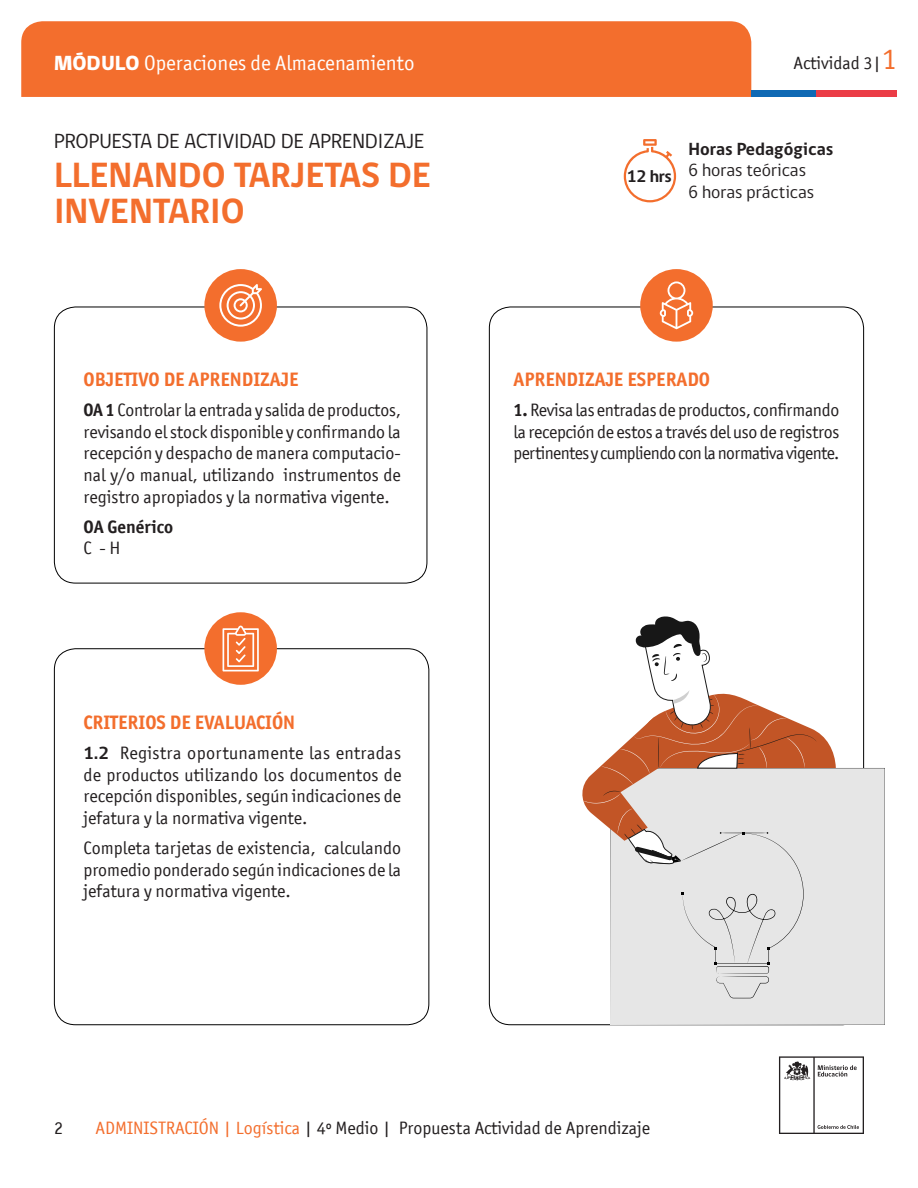
<style>
.page{position:relative;width:918px;height:1188px;background:#fff}
.page>*{position:absolute;margin:0;border:0;box-sizing:border-box;transform-origin:0 0}
.t1{font:700 36px/36px "gob CL";color:#f36e2d}
.t2{font:21px "Officina San ITC";color:#fff}
.t3{font:21px "gob CL";color:#231f20}
.titulo_2__naranja_al{font:700 19.5px "Officina San ITC";color:#f36e2d}
.texto_1{font:18px/21.6px "Officina San ITC";color:#231f20;text-align:justify}
.t4{font:18px "gob CL";color:#231f20}
.t5{font:700 18px "gob CL";color:#231f20}
.texto_1-2{font:700 18px "Officina San ITC";color:#231f20}
.t6{font:700 17.25px "gob CL";color:#231f20}
.s1{font-family:"gob CL";font-weight:800}
.s2{font-size:30px;color:#f36e2d}
.s3{font-weight:700}
.s4{font-family:"gob CL";font-weight:700}
.s5{color:#f36e2d}
</style>
<div class="page">
<svg style="left:779px;top:1056px;width:85px;height:78px"></svg>
<div style="left:21px;top:21px;width:730px;height:76px;background:#f36e2d"></div>
<div style="left:751px;top:90px;width:65px;height:7px;background:#0f69b4"></div>
<div style="left:816px;top:90px;width:81px;height:7px;background:#eb3c46"></div>
<svg style="left:624px;top:139px;width:52px;height:63px"></svg>
<div style="left:610px;top:768px;width:275px;height:257px;background:#e6e6e6"></div>
<svg style="left:582px;top:616px;width:254px;height:382px"></svg>
<div style="left:54px;top:307px;width:373px;height:276px;border:1px solid #000;border-radius:21px"></div>
<div style="left:640px;top:269px;width:73px;height:73px;background:#f36e2d;border-radius:50%"></div>
<svg style="left:660px;top:281px;width:33px;height:48px"></svg>
<div style="left:204px;top:612px;width:73px;height:73px;background:#f36e2d;border-radius:50%"></div>
<svg style="left:223px;top:626px;width:36px;height:45px"></svg>
<div style="left:204px;top:269px;width:73px;height:73px;background:#f36e2d;border-radius:50%"></div>
<svg style="left:219px;top:284px;width:43px;height:43px"></svg>
<p class="t2" style="left:54px;top:51px;width:362px"><span class="s1">MÓDULO</span> Operaciones de Almacenamiento</p>
<p class="texto_1" style="left:794px;top:52px;width:105px">Actividad 3|<span class="s2">1</span></p>
<p class="t3" style="left:54px;top:127px;width:372px">PROPUESTA DE ACTIVIDAD DE APRENDIZAJE</p>
<p class="t1" style="left:54px;top:158px;width:378px">LLENANDO TARJETAS DE<br>INVENTARIO</p>
<p class="titulo_2__naranja_al" style="left:84px;top:367px;width:216px">OBJETIVO DE APRENDIZAJE</p>
<p class="texto_1" style="left:84px;top:399px;width:319px"><span class="s3">OA 1</span> Controlar la entrada y salida de productos, revisando el stock disponible y confirmando la recepción y despacho de manera computacio&shy;nal y/o manual, utilizando instrumentos de registro apropiados y la normativa vigente.</p>
<p class="texto_1-2" style="left:84px;top:515px;width:91px">OA Genérico</p>
<p class="texto_1" style="left:84px;top:537px;width:38px">C - H</p>
<p class="titulo_2__naranja_al" style="left:84px;top:710px;width:213px">CRITERIOS DE EVALUACIÓN</p>
<p class="texto_1" style="left:84px;top:742px;width:319px"><span class="s4">1.2</span> Registra oportunamente las entradas de productos utilizando los documentos de recepción disponibles, según indicaciones de jefatura y la normativa vigente.</p>
<p class="texto_1" style="left:84px;top:837px;width:319px">Completa tarjetas de existencia, calculando promedio ponderado según indicaciones de la jefatura y normativa vigente.</p>
<p class="t6" style="left:627px;top:164px;width:46px">12 hrs</p>
<p class="t5" style="left:688px;top:136px;width:147px">Horas Pedagógicas</p>
<p class="t4" style="left:688px;top:158px;width:119px">6 horas teóricas</p>
<p class="t4" style="left:688px;top:180px;width:127px">6 horas prácticas</p>
<p class="titulo_2__naranja_al" style="left:514px;top:367px;width:198px">APRENDIZAJE ESPERADO</p>
<p class="texto_1" style="left:514px;top:399px;width:327px"><span class="s3">1.</span> Revisa las entradas de productos, confirmando la recepción de estos a través del uso de registros pertinentes y cumpliendo con la normativa vigente.</p>
<p class="texto_1" style="left:54px;top:1117px;width:10px">2</p>
<p class="texto_1" style="left:95px;top:1117px;width:556px"><span class="s5">ADMINISTRACIÓN | Logística</span> | 4º Medio | Propuesta Actividad de Aprendizaje</p>
</div>
